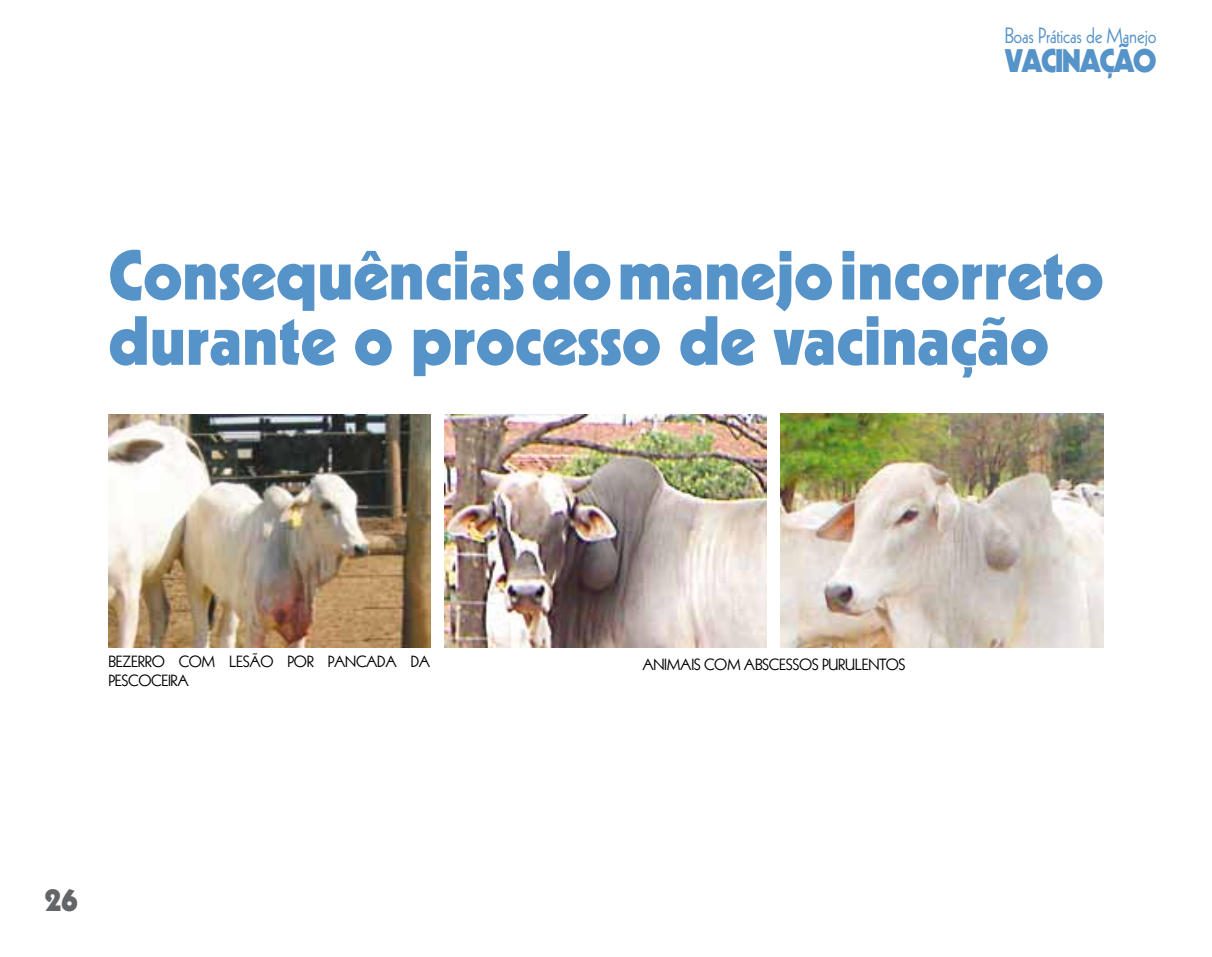
<style>
.page{position:relative;width:1212px;height:957px;background:#fff}
.page>*{position:absolute;margin:0;border:0;box-sizing:border-box;transform-origin:0 0}
.t1{font:900 67.5px/65.2px "Kabel";color:#5693c9}
.t2{font:900 31.72px "Kabel";letter-spacing:-.05em;color:#5693c9;scale:.94 1}
.t3{font:900 31.5px "Kabel";color:#646567}
.t4{font:21.6px "Kabel";letter-spacing:-.01em;color:#5693c9;scale:.88 1}
.t5{font:15.75px/18.9px "Kabel";letter-spacing:-.02em;color:#000}
</style>
<div class="page">
<img style="left:108px;top:414px;width:322px;height:233px">
<img style="left:444px;top:414px;width:322px;height:233px">
<img style="left:781px;top:413px;width:322px;height:234px">
<h3 class="t4" style="left:1005px;top:23px;width:174px">Boas Práticas de Manejo</h3>
<h2 class="t2" style="left:1005px;top:41px;width:163px">VACINAÇÃO</h2>
<h1 class="t1" style="left:108px;top:242px;width:996px">Consequências do manejo incorreto durante o processo de vacinação</h1>
<p class="t5" style="left:108px;top:652px;width:323px">BEZERRO COM LESÃO POR PANCADA DA<br>PESCOCEIRA</p>
<p class="t5" style="left:642px;top:654px;width:265px">ANIMAIS COM ABSCESSOS PURULENTOS</p>
<h3 class="t3" style="left:45px;top:880px;width:35px">26</h3>
</div>
